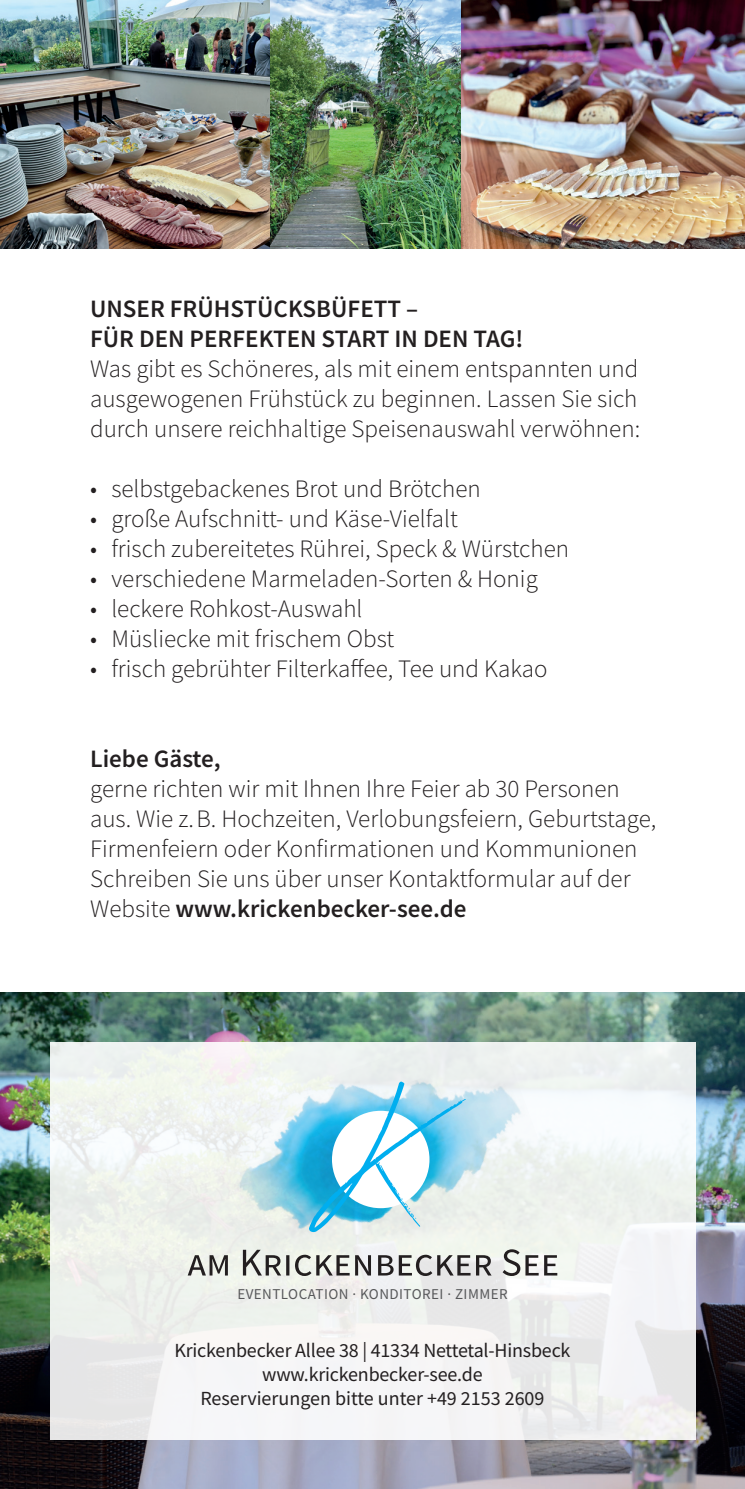
<style>
.page{position:relative;width:745px;height:1489px;background:#fff}
.page>*{position:absolute;margin:0;border:0;box-sizing:border-box;transform-origin:0 0}
.t1{font:300 25px/30px "Source Sans Pro";color:#231f20;text-align:justify}
.t2{font:600 25px/30px "Source Sans Pro";color:#231f20}
.t3{font:20px/24px "Source Sans Pro";letter-spacing:-.01em;color:#231f20;text-align:center}
.t4{font:15px "Source Sans Pro";letter-spacing:.03em;color:#57585a}
.s1{font-weight:600}
</style>
<div class="page">
<img style="left:0;top:992px;width:744px;height:496px">
<div style="left:50px;top:1042px;width:644px;height:397px;background:linear-gradient(to right,#f0f2ef,#f2f2f3)"></div>
<img style="left:0;top:0;width:744px;height:248px">
<img style="left:205px;top:1017px;width:345px;height:261px">
<svg style="left:187px;top:1249px;width:370px;height:26px"></svg>
<svg style="left:309px;top:1081px;width:157px;height:150px"></svg>
<p class="t2" style="left:90px;top:293px;width:434px">UNSER FRÜHSTÜCKSBÜFETT –<br>FÜR DEN PERFEKTEN START IN DEN TAG!</p>
<p class="t1" style="left:90px;top:353px;width:551px">Was gibt es Schöneres, als mit einem entspannten und ausgewogenen Frühstück zu beginnen. Lassen Sie sich durch unsere reichhaltige Speisenauswahl verwöhnen:</p>
<p class="t1" style="left:90px;top:473px;width:392px">• selbstgebackenes Brot und Brötchen</p>
<p class="t1" style="left:90px;top:503px;width:369px">• große Aufschnitt- und Käse-Vielfalt</p>
<p class="t1" style="left:90px;top:533px;width:480px">• frisch zubereitetes Rührei, Speck &amp; Würstchen</p>
<p class="t1" style="left:90px;top:563px;width:449px">• verschiedene Marmeladen-Sorten &amp; Honig</p>
<p class="t1" style="left:90px;top:593px;width:274px">• leckere Rohkost-Auswahl</p>
<p class="t1" style="left:90px;top:623px;width:305px">• Müsliecke mit frischem Obst</p>
<p class="t1" style="left:90px;top:653px;width:458px">• frisch gebrühter Filterkaffee, Tee und Kakao</p>
<p class="t2" style="left:90px;top:743px;width:132px">Liebe Gäste,</p>
<p class="t1" style="left:90px;top:773px;width:567px;text-align:left">gerne richten wir mit Ihnen Ihre Feier ab 30 Personen aus. Wie z. B. Hochzeiten, Verlobungsfeiern, Geburtstage, Firmenfeiern oder Konfirmationen und Kommunionen Schreiben Sie uns über unser Kontaktformular auf der Website <span class="s1">www.krickenbecker-see.de</span></p>
<p class="t4" style="left:237px;top:1284px;width:271px">EVENTLOCATION · KONDITOREI · ZIMMER</p>
<p class="t3" style="left:174px;top:1337px;width:397px">Krickenbecker Allee 38 | 41334 Nettetal-Hinsbeck www.krickenbecker-see.de<br>Reservierungen bitte unter +49 2153 2609</p>
</div>
